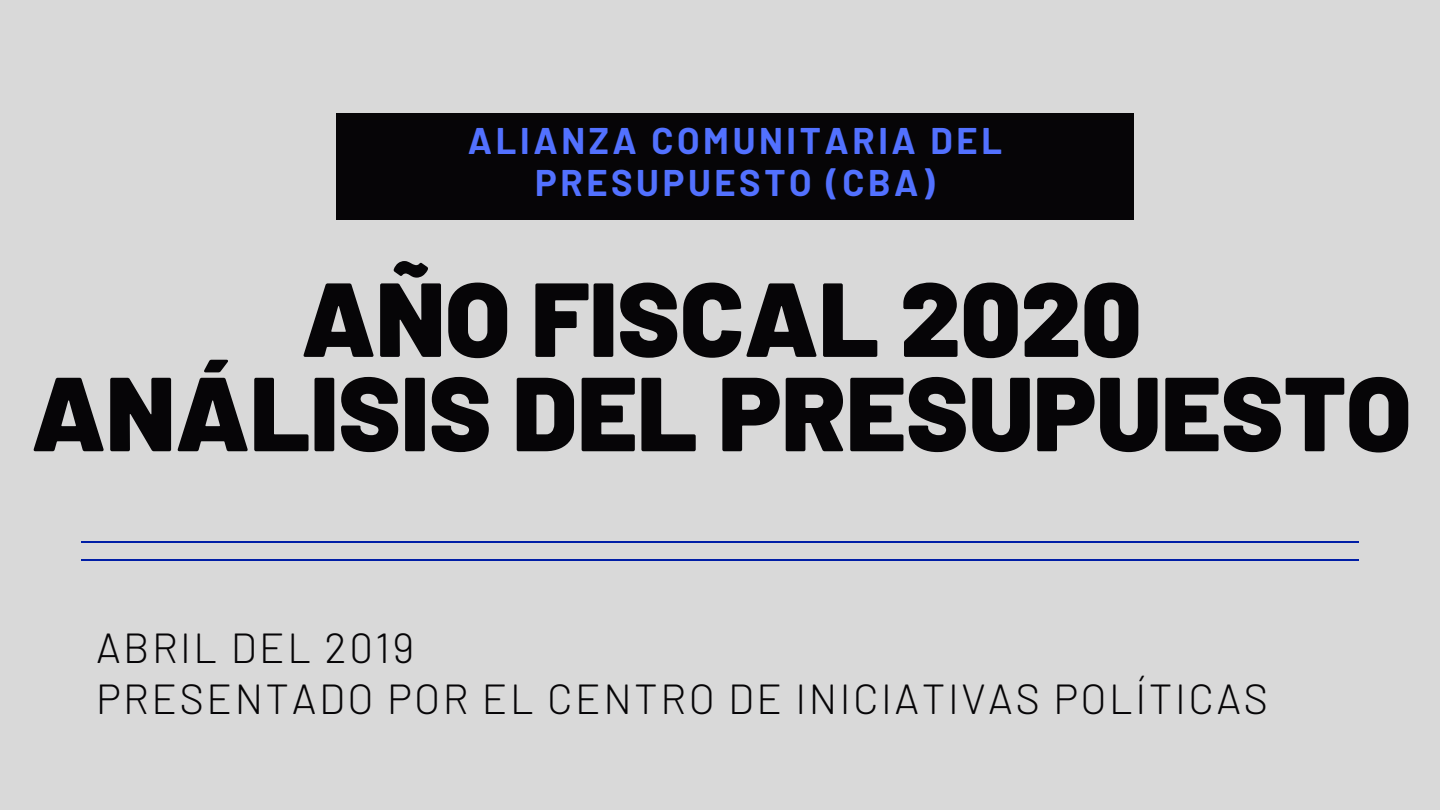
<style>
.page{position:relative;width:1440px;height:810px;background:#d9d9d9}
.page>*{position:absolute;margin:0;border:0;box-sizing:border-box;transform-origin:0 0}
.t1{font:900 105px/94.4px "Barlow";color:#060507;text-align:center}
.t2{font:300 41.9px/50.2px "Barlow";letter-spacing:.06em;color:#060507}
.t3{font:700 36.3px/41.7px "Barlow";letter-spacing:.1em;color:#5271ff;text-align:center}
</style>
<div class="page">
<div style="left:336px;top:114px;width:798px;height:106px;background:#060507"></div>
<hr style="left:81px;top:559px;width:1278px;height:2px;background:#001ea6">
<hr style="left:81px;top:542px;width:1278px;height:1px;background:#001ea6">
<p class="t3" style="left:468px;top:119px;width:536px">ALIANZA COMUNITARIA DEL<br>PRESUPUESTO (CBA)</p>
<h1 class="t1" style="left:31px;top:268px;width:1382px">AÑO FISCAL 2020<br>ANÁLISIS DEL PRESUPUESTO</h1>
<p class="t2" style="left:96px;top:622px;width:1174px">ABRIL DEL 2019<br>PRESENTADO POR EL CENTRO DE INICIATIVAS POLÍTICAS</p>
</div>
